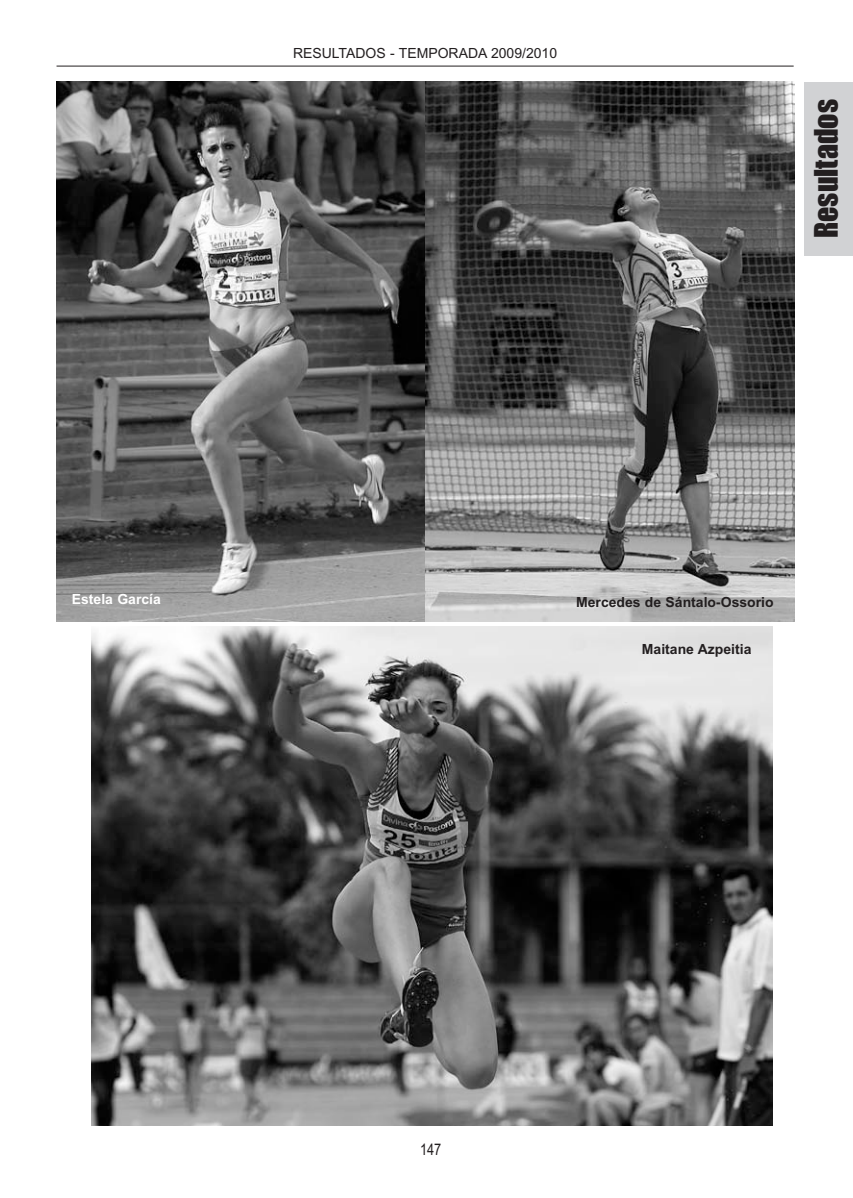
<style>
.page{position:relative;width:853px;height:1198px;background:#fff}
.page>*{position:absolute;margin:0;border:0;box-sizing:border-box;transform-origin:0 0}
.t1{font:30px "Impact";color:#231f20}
.t2{font:16px "Arial";color:#231f20;scale:.8 1}
.t3{font:700 14px "Arial";color:#231f20}
.t4{font:14px "Arial";color:#231f20}
.t5{font:700 14px "Arial";color:#fff}
</style>
<div class="page">
<hr style="left:57px;top:66px;width:737px;height:1px;background:#231f20">
<div style="left:804px;top:82px;width:49px;height:174px;background:#d1d2d4"></div>
<img style="left:57px;top:82px;width:368px;height:539px">
<svg style="left:425px;top:82px;width:369px;height:539px;background:#6b6b6b"></svg>
<img style="left:91px;top:626px;width:681px;height:499px">
<p class="t4" style="left:293px;top:48px;width:266px">RESULTADOS - TEMPORADA 2009/2010</p>
<h1 class="t1" style="left:816px;top:238px;width:140px;rotate:-90deg">Resultados</h1>
<p class="t5" style="left:72px;top:594px;width:91px">Estela García</p>
<p class="t3" style="left:576px;top:597px;width:199px">Mercedes de Sántalo-Ossorio</p>
<p class="t3" style="left:642px;top:644px;width:111px">Maitane Azpeitia</p>
<p class="t2" style="left:420px;top:1144px;width:28px">147</p>
</div>
